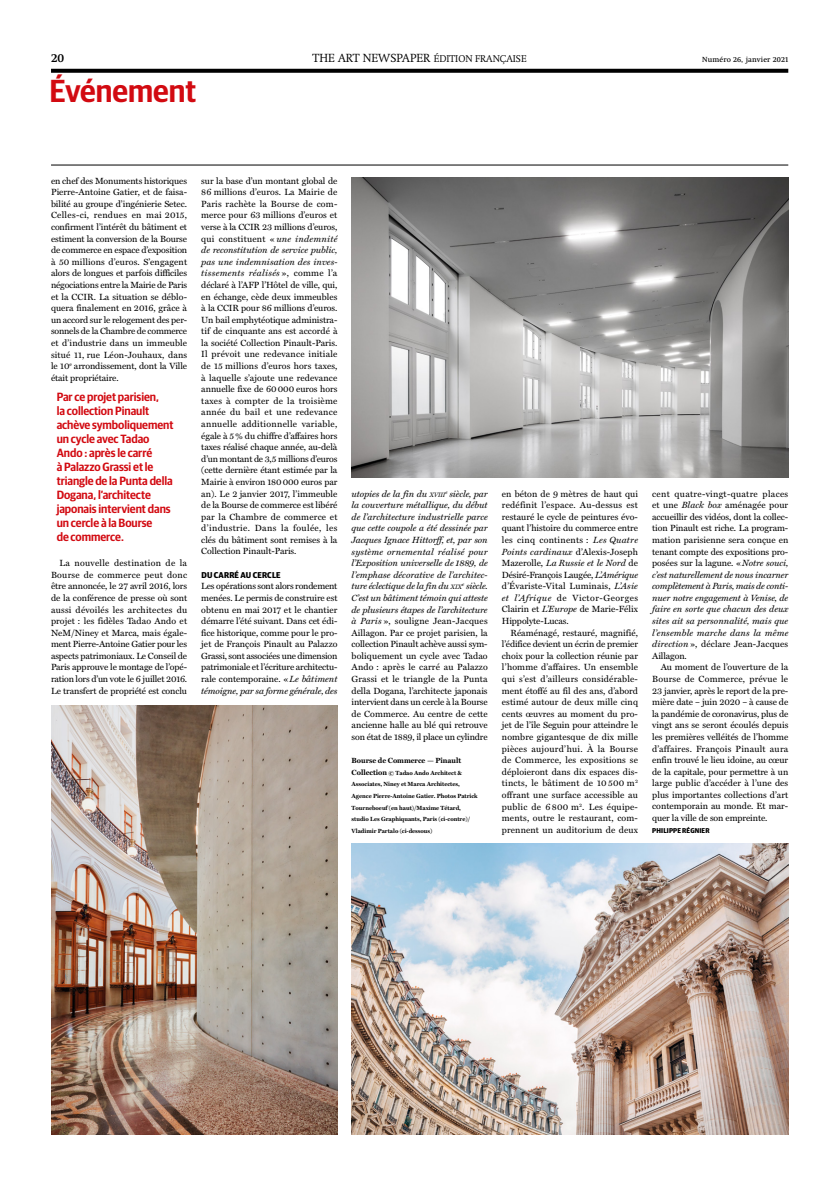
<style>
.page{position:relative;width:828px;height:1191px;background:#fff}
.page>*{position:absolute;margin:0;border:0;box-sizing:border-box;transform-origin:0 0}
.t1{font:600 32px "Guardian Sans Narrow";color:#d20a11}
.t2{font:600 12px/14px "Guardian Sans Narrow";letter-spacing:-.005em;color:#d20a11}
.t3{font:600 12px "Swift Neue LT Pro";color:#000}
.t4{font:300 10px "Swift Neue LT Pro";color:#000}
.t5{font:9px/11.6px "Miller Text";letter-spacing:-.005em;color:#000;text-align:justify}
.t6{font:italic 9px/11.6px "Miller Text";letter-spacing:-.01em;color:#000;text-align:justify}
.t7{font:700 8.5px "Guardian Sans Narrow";letter-spacing:.02em;color:#000}
.t8{font:700 7.5px "Miller Text";letter-spacing:-.005em;color:#000}
.t9{font:7.5px "Swift Neue LT Pro";letter-spacing:.02em;color:#000}
.t10{font:700 7px "Guardian Sans Narrow";letter-spacing:.02em;color:#000}
.t11{font:700 6px/11.6px "Miller Text";letter-spacing:-.005em;color:#000}
.s1{font-size:12px}
.s2{font-style:italic}
.s3{font-size:6.3px}
.s4{font-style:normal}
.s5{font-size:7.5px}
</style>
<div class="page">
<svg style="left:51px;top:69px;width:737px;height:4px;fill:#000"></svg>
<hr style="left:51px;top:165px;width:737px;height:1px;background:#000">
<img style="left:351px;top:177px;width:437px;height:300px">
<img style="left:51px;top:705px;width:286px;height:429px">
<img style="left:351px;top:843px;width:437px;height:291px">
<h2 class="t3" style="left:51px;top:50px;width:15px">20</h2>
<p class="t4" style="left:312px;top:52px;width:216px"><span class="s1">THE ART NEWSPAPER</span> ÉDITION FRANÇAISE</p>
<p class="t9" style="left:702px;top:55px;width:88px">Numéro 26, janvier 2021</p>
<h1 class="t1" style="left:50px;top:68px;width:148px">Événement</h1>
<p class="t5" style="left:51px;top:175px;width:138px">en chef des Monuments historiques Pierre-Antoine Gatier, et de faisa&shy;bilité au groupe d’ingénierie Setec.<br>Celles-ci, rendues en mai 2015, confirment l’intérêt du bâtiment et estiment la conversion de la Bourse de commerce en espace d’exposition à 50 millions d’euros. S’engagent alors de longues et parfois difficiles négociations entre la Mairie de Paris et la CCIR. La situation se déblo&shy;quera finalement en 2016, grâce à un accord sur le relogement des per&shy;sonnels de la Chambre de commerce et d’industrie dans un immeuble situé 11, rue Léon-Jouhaux, dans le 10<sup>e</sup> arrondissement, dont la Ville était propriétaire.</p>
<p class="t2" style="left:57px;top:389px;width:118px">Par ce projet parisien,<br>la collection Pinault achève symboliquement un cycle avec Tadao<br>Ando : après le carré<br>à Palazzo Grassi et le triangle de la Punta della<br>Dogana, l’architecte japonais intervient dans un cercle à la Bourse<br>de commerce.</p>
<p class="t5" style="left:51px;top:557px;width:138px;text-indent:9px">La nouvelle destination de la Bourse de commerce peut donc être annoncée, le 27 avril 2016, lors de la conférence de presse où sont aussi dévoilés les architectes du projet : les fidèles Tadao Ando et NeM/Niney et Marca, mais égale&shy;ment Pierre-Antoine Gatier pour les aspects patrimoniaux. Le Conseil de Paris approuve le montage de l’opé&shy;ration lors d’un vote le 6 juillet 2016.<br>Le transfert de propriété est conclu</p>
<p class="t5" style="left:201px;top:175px;width:138px">sur la base d’un montant global de 86 millions d’euros. La Mairie de Paris rachète la Bourse de com&shy;merce pour 63 millions d’euros et verse à la CCIR 23 millions d’euros, qui constituent « <span class="s2">une indemnité de reconstitution de service public, pas une indemnisation des inves&shy;tissements réalisés</span> », comme l’a déclaré à l’AFP l’Hôtel de ville, qui, en échange, cède deux immeubles à la CCIR pour 86 millions d’euros.<br>Un bail emphytéotique administra&shy;tif de cinquante ans est accordé à la société Collection Pinault-Paris.<br>Il prévoit une redevance initiale de 15 millions d’euros hors taxes, à laquelle s’ajoute une redevance annuelle fixe de 60000 euros hors taxes à compter de la troisième année du bail et une redevance annuelle additionnelle variable, égale à 5% du chiffre d’affaires hors taxes réalisé chaque année, au-delà d’un montant de 3,5 millions d’euros (cette dernière étant estimée par la Mairie à environ 180000 euros par an). Le 2 janvier 2017, l’immeuble de la Bourse de commerce est libéré par la Chambre de commerce et d’industrie. Dans la foulée, les clés du bâtiment sont remises à la Collection Pinault-Paris.</p>
<p class="t7" style="left:201px;top:568px;width:81px">DU CARRÉ AU CERCLE</p>
<p class="t5" style="left:201px;top:580px;width:138px">Les opérations sont alors rondement menées. Le permis de construire est obtenu en mai 2017 et le chantier démarre l’été suivant. Dans cet édi&shy;fice historique, comme pour le pro&shy;jet de François Pinault au Palazzo Grassi, sont associées une dimension patrimoniale et l’écriture architectu&shy;rale contemporaine. «<span class="s2">Le bâtiment témoigne, par sa forme générale, des</span></p>
<p class="t6" style="left:351px;top:487px;width:138px">utopies de la fin du <span class="s3">XVIII</span><sup>e</sup> siècle, par la couverture métallique, du début de l’architecture industrielle parce que cette coupole a été dessinée par Jacques Ignace Hittorff, et, par son système ornemental réalisé pour l’Exposition universelle de 1889, de l’emphase décorative de l’architec&shy;ture éclectique de la fin du <span class="s3">XIX</span><sup>e</sup> siècle.<br>C’est un bâtiment témoin qui atteste de plusieurs étapes de l’architecture à Paris <span class="s4">», souligne Jean-Jacques Aillagon. Par ce projet parisien, la collection Pinault achève aussi sym&shy;boliquement un cycle avec Tadao Ando : après le carré au Palazzo Grassi et le triangle de la Punta della Dogana, l’architecte japonais intervient dans un cercle à la Bourse de Commerce. Au centre de cette ancienne halle au blé qui retrouve son état de 1889, il place un cylindre</span></p>
<p class="t5" style="left:502px;top:487px;width:138px">en béton de 9 mètres de haut qui redéfinit l’espace. Au-dessus est restauré le cycle de peintures évo&shy;quant l’histoire du commerce entre les cinq continents : <span class="s2">Les Quatre Points cardinaux</span> d’Alexis-Joseph Mazerolle, <span class="s2">La Russie et le Nord</span> de Désiré-François Laugée, <span class="s2">L’Amérique </span>d’Évariste-Vital Luminais, <span class="s2">L’Asie et l’Afrique</span> de Victor-Georges Clairin et <span class="s2">L’Europe</span> de Marie-Félix Hippolyte-Lucas.</p>
<p class="t5" style="left:502px;top:626px;width:138px;text-indent:9px">Réaménagé, restauré, magnifié, l’édifice devient un écrin de premier choix pour la collection réunie par l’homme d’affaires. Un ensemble qui s’est d’ailleurs considérable&shy;ment étoffé au fil des ans, d’abord estimé autour de deux mille cinq cents œuvres au moment du pro&shy;jet de l’île Seguin pour atteindre le nombre gigantesque de dix mille pièces aujourd’hui. À la Bourse de Commerce, les expositions se déploieront dans dix espaces dis&shy;tincts, le bâtiment de 10 500 m<sup>2 </sup>offrant une surface accessible au public de 6 800 m<sup>2</sup>. Les équipe&shy;ments, outre le restaurant, com&shy;prennent un auditorium de deux</p>
<p class="t8" style="left:351px;top:756px;width:111px">Bourse de Commerce — Pinault</p>
<p class="t11" style="left:351px;top:767px;width:128px"><span class="s5">Collection</span> © Tadao Ando Architect &amp; Associates, Niney et Marca Architectes, Agence Pierre-Antoine Gatier. Photos Patrick Tourneboeuf (en haut)/Maxime Tétard, studio Les Graphiquants, Paris (ci-contre)/ Vladimir Partalo (ci-dessous)</p>
<p class="t5" style="left:652px;top:487px;width:138px">cent quatre-vingt-quatre places et une <span class="s2">Black box</span> aménagée pour accueillir des vidéos, dont la collec&shy;tion Pinault est riche. La program&shy;mation parisienne sera conçue en tenant compte des expositions pro&shy;posées sur la lagune. «<span class="s2">Notre souci, c’est naturellement de nous incarner complètement à Paris, mais de conti&shy;nuer notre engagement à Venise, de faire en sorte que chacun des deux sites ait sa personnalité, mais que l’ensemble marche dans la même direction</span> », déclare Jean-Jacques Aillagon.</p>
<p class="t5" style="left:652px;top:661px;width:138px;text-indent:9px">Au moment de l’ouverture de la Bourse de Commerce, prévue le 23 janvier, après le report de la pre&shy;mière date – juin 2020 – à cause de la pandémie de coronavirus, plus de vingt ans se seront écoulés depuis les premières velléités de l’homme d’affaires. François Pinault aura enfin trouvé le lieu idoine, au cœur de la capitale, pour permettre à un large public d’accéder à l’une des plus importantes collections d’art contemporain au monde. Et mar&shy;quer la ville de son empreinte.</p>
<p class="t10" style="left:652px;top:825px;width:59px">PHILIPPE RÉGNIER</p>
</div>
